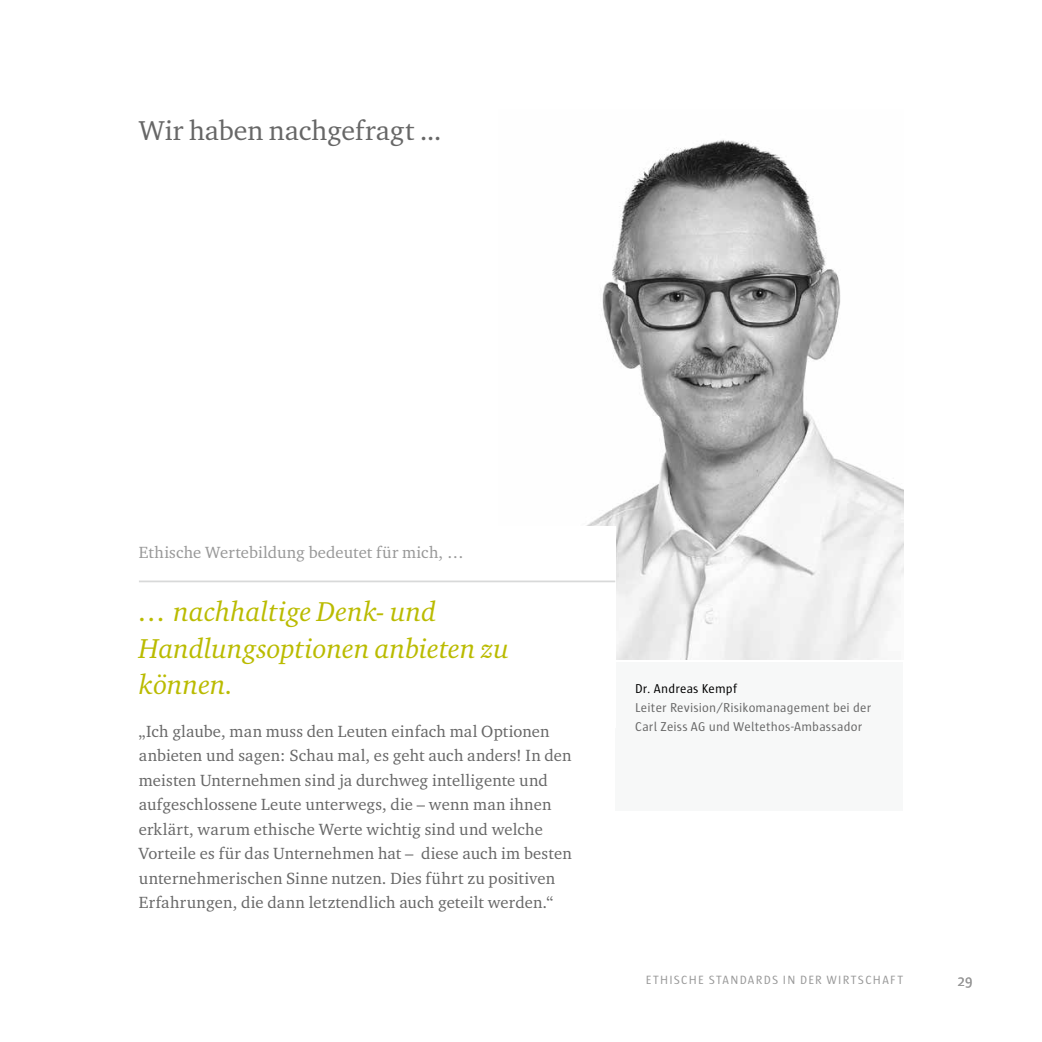
<style>
.page{position:relative;width:1042px;height:1042px;background:#fff}
.page>*{position:absolute;margin:0;border:0;box-sizing:border-box;transform-origin:0 0}
.t1{font:italic 28px/36.8px "Charter ITC Pro";color:#babb00}
.t2{font:28px "Charter ITC Pro";color:#676767}
.t3{font:16.62px/24.5px "Charter ITC Pro";letter-spacing:.01em;color:#676767}
.t4{font:16.62px "Charter ITC Pro";letter-spacing:.005em;color:#989898}
.t5{font:14.88px "Sun";color:#989898}
.t6{font:13.12px/19.2px "Sun";letter-spacing:.01em;color:#676767}
.t7{font:13.12px "Sun";letter-spacing:.01em;color:#000}
.t8{font:12.25px "Sun";letter-spacing:.105em;color:#989898}
</style>
<div class="page">
<img style="left:586px;top:140px;width:317px;height:520px">
<div style="left:119px;top:526px;width:496px;height:54px;background:#fff"></div>
<div style="left:615px;top:662px;width:288px;height:149px;background:#f7f8f8"></div>
<div style="left:119px;top:580px;width:496px;height:148px;background:#fff"></div>
<hr style="left:139px;top:580px;width:476px;height:2px;background:#d8d9d9">
<h1 class="t2" style="left:139px;top:113px;width:304px">Wir haben nachgefragt ...</h1>
<p class="t4" style="left:139px;top:542px;width:326px">Ethische Wertebildung bedeutet für mich, …</p>
<h1 class="t1" style="left:139px;top:593px;width:372px">… nachhaltige Denk- und<br>Handlungsoptionen anbieten zu können.</h1>
<p class="t3" style="left:139px;top:718px;width:434px">„Ich glaube, man muss den Leuten einfach mal Optionen anbieten und sagen: Schau mal, es geht auch anders! In den meisten Unternehmen sind ja durchweg intelligente und aufgeschlossene Leute unterwegs, die – wenn man ihnen erklärt, warum ethische Werte wichtig sind und welche Vorteile es für das Unternehmen hat – diese auch im besten unternehmerischen Sinne nutzen. Dies führt zu positiven Erfahrungen, die dann letztendlich auch geteilt werden.“</p>
<p class="t7" style="left:635px;top:681px;width:103px">Dr. Andreas Kempf</p>
<p class="t6" style="left:635px;top:698px;width:238px">Leiter Revision/Risikomanagement bei der<br>Carl Zeiss AG und Weltethos-Ambassador</p>
<p class="t8" style="left:646px;top:974px;width:259px">ETHISCHE STANDARDS IN DER WIRTSCHAFT</p>
<p class="t5" style="left:957px;top:972px;width:17px">29</p>
</div>
